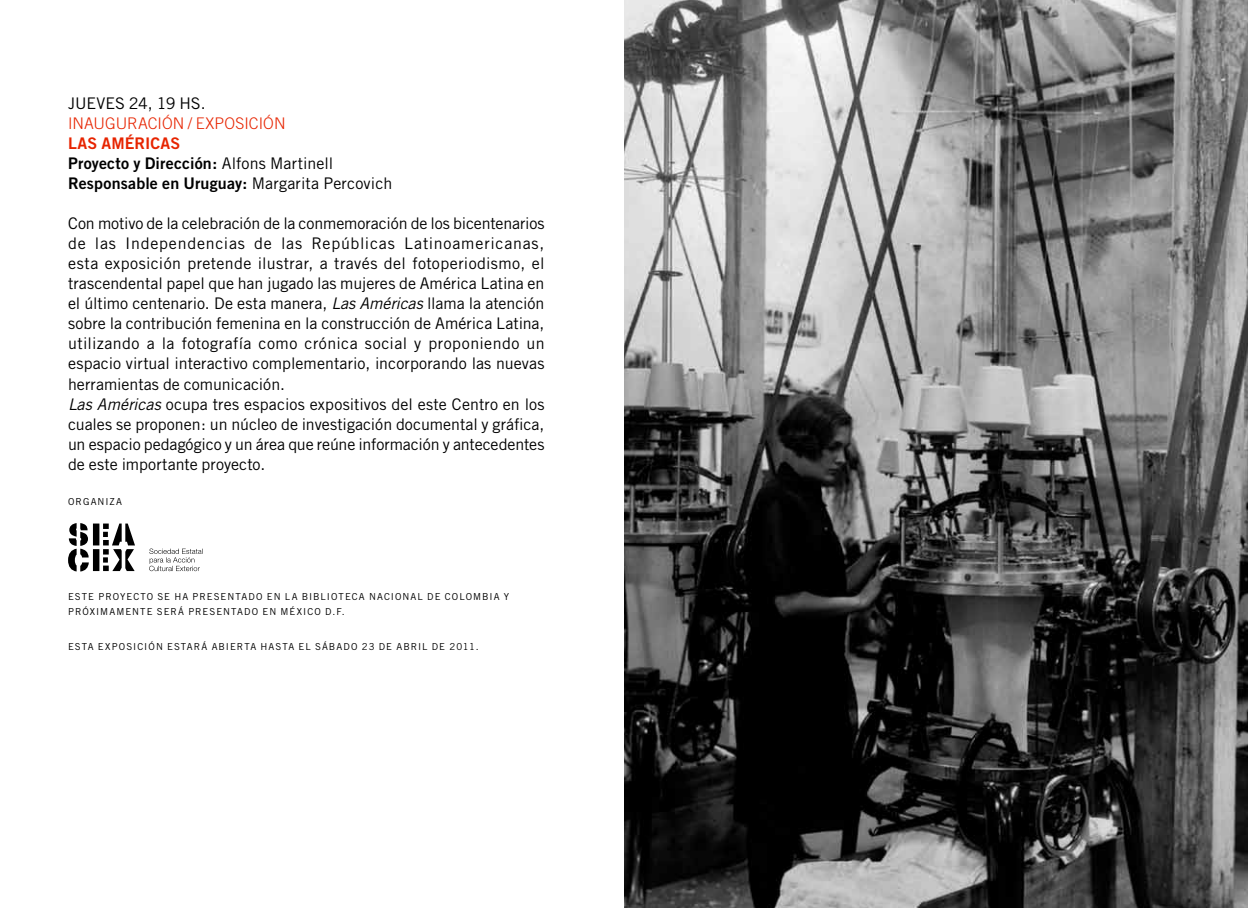
<style>
.page{position:relative;width:1248px;height:908px;background:#fff}
.page>*{position:absolute;margin:0;border:0;box-sizing:border-box;transform-origin:0 0}
.t1{font:16px/20px "Trade Gothic";color:#000}
.t2{font:16px/20px "Trade Gothic Bold Two";letter-spacing:.01em;color:#000}
.t3{font:300 16px "Trade Gothic";letter-spacing:.005em;color:#e72400}
.t4{font:9.6px/15px "Trade Gothic";letter-spacing:.115em;color:#000}
.s1{color:#e72400}
.s2{font-family:"Trade Gothic"}
.s3{font-style:italic}
</style>
<div class="page">
<svg style="left:149px;top:548px;width:54px;height:23px"></svg>
<svg style="left:68px;top:523px;width:67px;height:48px"></svg>
<img style="left:624px;top:0;width:623px;height:907px">
<p class="t1" style="left:68px;top:93px;width:139px">JU EVES 24, 19 HS.</p>
<p class="t3" style="left:68px;top:114px;width:219px">INAUGURACIÓN / EXPOSICIÓN</p>
<p class="t2" style="left:68px;top:133px;width:325px"><span class="s1">LAS AMÉRICAS<br></span>Proyecto y Dirección: <span class="s2">Alfons Martinell<br></span>Responsable en Uruguay: <span class="s2">Margarita Percovich</span></p>
<p class="t1" style="left:68px;top:213px;width:478px">Con motivo de la celebración de la conmemoración de los bicentenarios de las I ndependencias de las Repúblicas Latinoamericanas, esta exposición pretende ilustrar, a través del fotoperiodismo, el trascendental papel que han jugado las mujeres de América Latina en el último centenario. De esta manera, <span class="s3">Las Américas</span> llama la atención sobre la contribución femenina en la construcción de América Latina, utilizando a la fotografía como crónica social y proponiendo un espacio virtual interactivo complementario, incorporando las nuevas herramientas de comunicación.<br><span class="s3">Las Américas</span> ocupa tres espacios expositivos del este Centro en los cuales se proponen: un núcleo de investigación documental y gráfica, un espacio pedagógico y un área que reúne información y antecedentes de este importante proyecto.</p>
<p class="t4" style="left:68px;top:493px;width:56px">Organiza</p>
<p class="t4" style="left:68px;top:588px;width:442px">Este proyecto se ha presentado en la B iblioteca Nacional de Colom bia y próximamente será presentado en México D.F.</p>
<p class="t4" style="left:68px;top:638px;width:14px">ESTA</p>
<p class="t4" style="left:98px;top:638px;width:28px">EXPOSICIÓN</p>
<p class="t4" style="left:167px;top:638px;width:15px">ESTAR</p>
<p class="t4" style="left:201px;top:638px;width:17px">Á ABI</p>
<p class="t4" style="left:230px;top:638px;width:14px">ERTA</p>
<p class="t4" style="left:260px;top:638px;width:16px">HASTA</p>
<p class="t4" style="left:298px;top:638px;width:39px">EL SÁBADO</p>
<p class="t4" style="left:362px;top:638px;width:42px">23 DE ABRI</p>
<p class="t4" style="left:422px;top:638px;width:58px">L DE 2011.</p>
</div>
